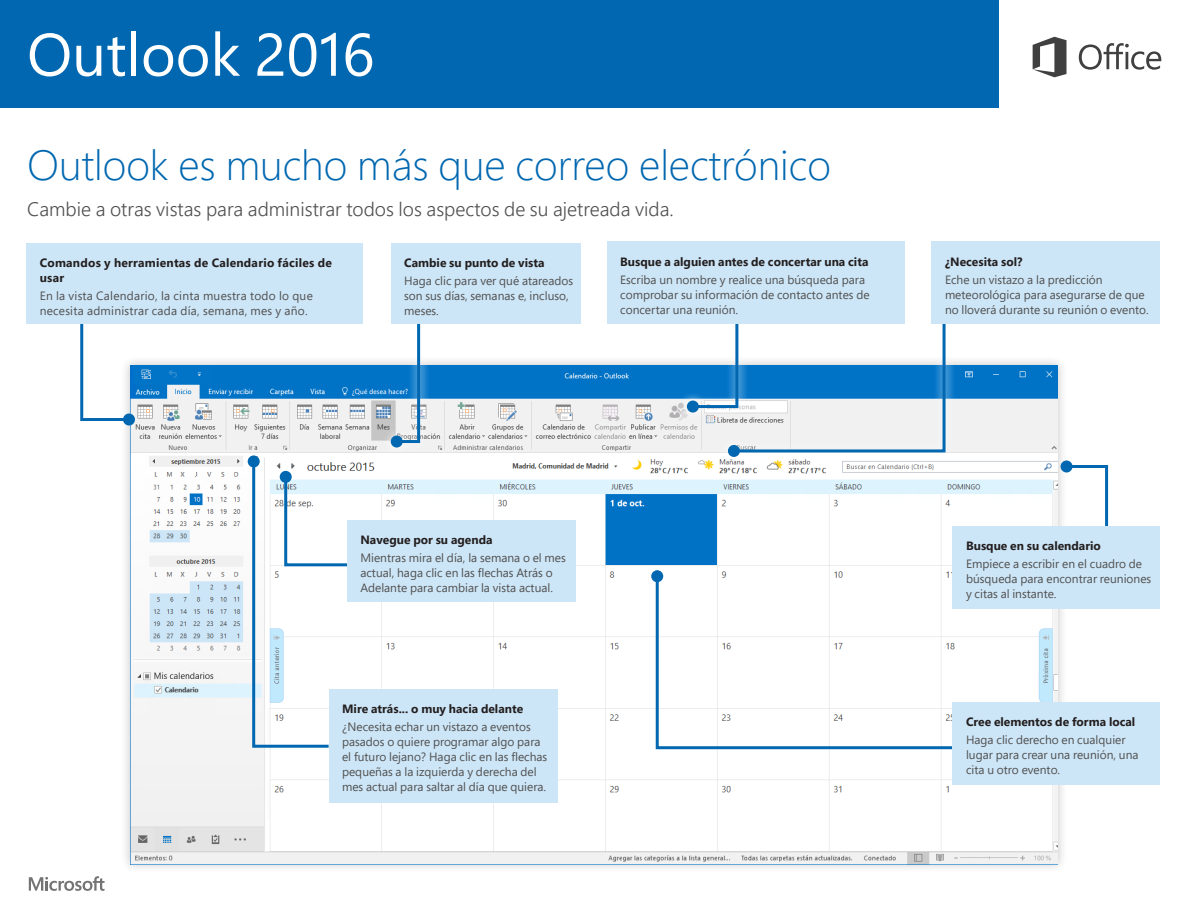
<style>
.page{position:relative;width:1188px;height:918px;background:#fff}
.page>*{position:absolute;margin:0;border:0;box-sizing:border-box;transform-origin:0 0}
.t1{font:60px "Segoe Pro";color:#fff}
.t2{font:300 42px "Segoe Pro";color:#0067b0}
.t3{font:300 19.5px "Segoe Pro";color:#505050}
.t4{font:12px/15px "Segoe Pro";color:#505050}
.t5{font:700 12px "Segoe Pro";color:#231f20}
.t6{font:12px/15px "Segoe Pro";letter-spacing:.02em;color:#505050}
.t7{font:700 12px/15px "Segoe Pro";letter-spacing:.02em;color:#231f20}
</style>
<div class="page">
<div style="left:0;top:0;width:999px;height:108px;background:#0067b0"></div>
<svg style="left:1079px;top:43px;width:82px;height:27px"></svg>
<svg style="left:1033px;top:37px;width:34px;height:40px"></svg>
<div style="left:120px;top:356px;width:947px;height:517px;background:#231f20;opacity:.25"></div>
<img style="left:130px;top:365px;width:928px;height:499px">
<svg style="left:29px;top:876px;width:76px;height:15px"></svg>
<svg style="left:80px;top:324px;width:52px;height:99px"></svg>
<div style="left:123px;top:414px;width:12px;height:12px;background:#0067b0;border-radius:50%"></div>
<svg style="left:654px;top:573px;width:325px;height:178px"></svg>
<div style="left:651px;top:570px;width:12px;height:12px;background:#0067b0;border-radius:50%"></div>
<svg style="left:248px;top:455px;width:12px;height:12px"></svg>
<svg style="left:1064px;top:465px;width:45px;height:61px"></svg>
<div style="left:1061px;top:460px;width:12px;height:12px;background:#0067b0;border-radius:50%"></div>
<svg style="left:678px;top:356px;width:12px;height:66px"></svg>
<div style="left:687px;top:401px;width:12px;height:12px;background:#0067b0;border-radius:50%"></div>
<svg style="left:381px;top:356px;width:49px;height:101px"></svg>
<svg style="left:394px;top:324px;width:28px;height:121px"></svg>
<div style="left:391px;top:436px;width:12px;height:12px;background:#0067b0;border-radius:50%"></div>
<svg style="left:719px;top:315px;width:236px;height:151px"></svg>
<svg style="left:690px;top:321px;width:257px;height:133px"></svg>
<div style="left:728px;top:445px;width:12px;height:12px;background:#0067b0;border-radius:50%"></div>
<svg style="left:251px;top:458px;width:210px;height:291px"></svg>
<div style="left:280px;top:471px;width:12px;height:12px;background:#0067b0;border-radius:50%"></div>
<div style="left:953px;top:702px;width:207px;height:82px;background:#cde6f7"></div>
<div style="left:953px;top:526px;width:207px;height:82px;background:#cde6f7"></div>
<div style="left:26px;top:243px;width:337px;height:81px;background:#cde6f7"></div>
<div style="left:391px;top:243px;width:189px;height:81px;background:#cde6f7"></div>
<div style="left:607px;top:242px;width:297px;height:82px;background:#cde6f7"></div>
<div style="left:932px;top:242px;width:228px;height:82px;background:#cde6f7"></div>
<div style="left:329px;top:689px;width:229px;height:114px;background:#cde6f7"></div>
<div style="left:347px;top:520px;width:229px;height:82px;background:#cde6f7"></div>
<h1 class="t1" style="left:27px;top:13px;width:349px">Outlook 2016</h1>
<p class="t2" style="left:27px;top:137px;width:805px">Outlook es mucho más que correo electrónico</p>
<p class="t3" style="left:27px;top:196px;width:648px">Cambie a otras vistas para administrar todos los aspectos de su ajetreada vida.</p>
<p class="t7" style="left:40px;top:255px;width:294px">Comandos y herramientas de Calendario fáciles de usar</p>
<p class="t6" style="left:40px;top:288px;width:275px">En la vista Calendario, la cinta muestra todo lo que necesita administrar cada día, semana, mes y año.</p>
<p class="t5" style="left:404px;top:254px;width:142px">Cambie su punto de vista</p>
<p class="t4" style="left:404px;top:273px;width:170px">Haga clic para ver qué atareados son sus días, semanas e, incluso, meses.</p>
<p class="t5" style="left:620px;top:253px;width:250px">Busque a alguien antes de concertar una cita</p>
<p class="t4" style="left:620px;top:272px;width:251px">Escriba un nombre y realice una búsqueda para comprobar su información de contacto antes de concertar una reunión.</p>
<p class="t5" style="left:945px;top:253px;width:79px">¿Necesita sol?</p>
<p class="t4" style="left:945px;top:272px;width:205px">Eche un vistazo a la predicción meteorológica para asegurarse de que no lloverá durante su reunión o evento.</p>
<p class="t5" style="left:360px;top:531px;width:134px">Navegue por su agenda</p>
<p class="t4" style="left:360px;top:550px;width:207px">Mientras mira el día, la semana o el mes actual, haga clic en las flechas Atrás o<br>Adelante para cambiar la vista actual.</p>
<p class="t5" style="left:342px;top:700px;width:183px">Mire atrás... o muy hacia delante</p>
<p class="t4" style="left:342px;top:719px;width:207px">¿Necesita echar un vistazo a eventos pasados o quiere programar algo para el futuro lejano? Haga clic en las flechas pequeñas a la izquierda y derecha del mes actual para saltar al día que quiera.</p>
<p class="t5" style="left:966px;top:538px;width:136px">Busque en su calendario</p>
<p class="t4" style="left:966px;top:556px;width:187px">Empiece a escribir en el cuadro de búsqueda para encontrar reuniones y citas al instante.</p>
<p class="t5" style="left:966px;top:713px;width:171px">Cree elementos de forma local</p>
<p class="t4" style="left:966px;top:732px;width:174px">Haga clic derecho en cualquier lugar para crear una reunión, una cita u otro evento.</p>
</div>
